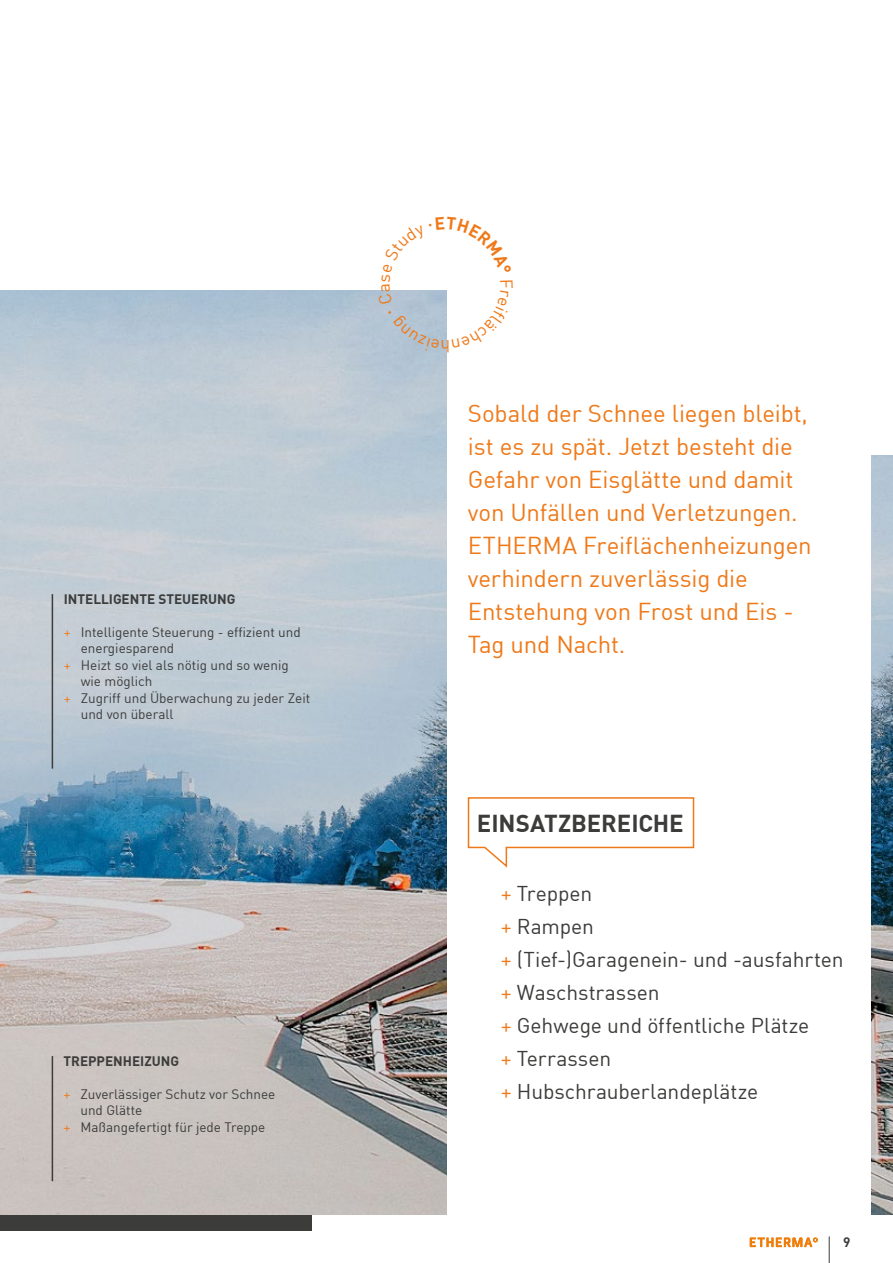
<style>
.page{position:relative;width:893px;height:1263px;background:#fff}
.page>*{position:absolute;margin:0;border:0;box-sizing:border-box;transform-origin:0 0}
.t1{font:24px/33px "DIN";letter-spacing:-.005em;color:#ef7918}
.t2{font:700 24px "DIN";letter-spacing:-.005em;color:#3c3c3b}
.t3{font:21px/33px "DIN";letter-spacing:-.005em;color:#3c3c3b}
.t4{font:17.25px "DIN";color:#ef7918}
.t5{font:13.5px "DIN";color:#3c3c3b}
.t6{font:700 13.5px "DIN";color:#3c3c3b}
.s1{color:#ef7918}
</style>
<div class="page">
<svg style="left:829px;top:1236px;width:1px;height:27px"></svg>
<svg style="left:750px;top:1237px;width:68px;height:10px"></svg>
<div style="left:0;top:571px;width:312px;height:660px;background:#3c3c3b"></div>
<img style="left:0;top:290px;width:446px;height:924px">
<img style="left:872px;top:455px;width:21px;height:759px">
<hr style="left:52px;top:594px;width:1px;height:175px;background:#3c3c3b">
<hr style="left:52px;top:1056px;width:1px;height:125px;background:#3c3c3b">
<svg style="left:467px;top:797px;width:228px;height:71px"></svg>
<div style="left:378px;top:290px;width:69px;height:60px;background:#b2c4d3"></div>
<p class="t6" style="left:64px;top:590px;width:173px">INTELLIGENTE STEUERUNG</p>
<p class="t5" style="left:64px;top:623px;width:238px"><span class="s1">+</span> Intelligente Steuerung - effizient und</p>
<p class="t5" style="left:81px;top:640px;width:95px">energiesparend</p>
<p class="t5" style="left:64px;top:656px;width:227px"><span class="s1">+</span> Heizt so viel als nötig und so wenig</p>
<p class="t5" style="left:81px;top:673px;width:73px">wie möglich</p>
<p class="t5" style="left:64px;top:689px;width:248px"><span class="s1">+</span> Zugriff und Überwachung zu jeder Zeit</p>
<p class="t5" style="left:81px;top:706px;width:94px">und von überall</p>
<p class="t6" style="left:63px;top:1052px;width:117px">TREPPENHEIZUNG</p>
<p class="t5" style="left:63px;top:1085px;width:213px"><span class="s1">+</span> Zuverlässiger Schutz vor Schnee</p>
<p class="t5" style="left:80px;top:1102px;width:63px">und Glätte</p>
<p class="t5" style="left:63px;top:1118px;width:203px"><span class="s1">+</span> Maßangefertigt für jede Treppe</p>
<p class="t4" style="left:450px;top:357px;width:11px;rotate:180deg">h</p>
<h1 class="t1" style="left:468px;top:396px;width:346px">Sobald der Schnee liegen bleibt, ist es zu spät. Jetzt besteht die<br>Gefahr von Eisglätte und damit von Unfällen und Verletzungen.<br>ETHERMA Freiflächenheizungen verhindern zuverlässig die<br>Entstehung von Frost und Eis -<br>Tag und Nacht.</h1>
<h1 class="t2" style="left:477px;top:808px;width:208px">EINSATZBEREICHE</h1>
<h2 class="t3" style="left:501px;top:876px;width:344px"><span class="s1">+</span> Treppen<br><span class="s1">+</span> Rampen<br><span class="s1">+</span> (Tief-)Garagenein- und -ausfahrten <span class="s1">+</span> Waschstrassen<br><span class="s1">+</span> Gehwege und öffentliche Plätze<br><span class="s1">+</span> Terrassen<br><span class="s1">+</span> Hubschrauberlandeplätze</h2>
<p class="t6" style="left:843px;top:1233px;width:9px">9</p>
</div>
